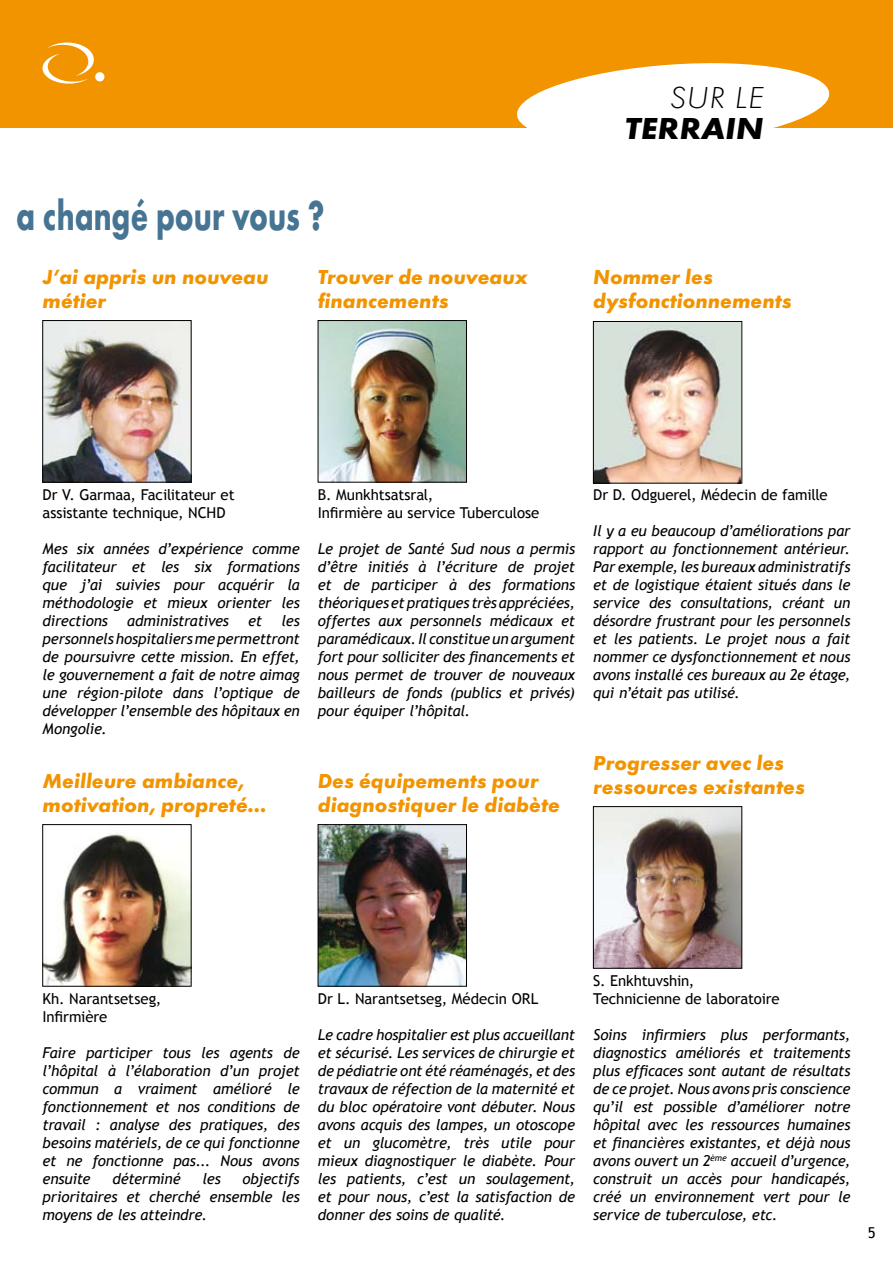
<style>
.page{position:relative;width:893px;height:1263px;background:#fff}
.page>*{position:absolute;margin:0;border:0;box-sizing:border-box;transform-origin:0 0}
.t1{font:700 43.2px "Futura T";color:#467492;scale:.71 1}
.t2{font:italic 700 31.5px "Futura T";color:#000;scale:1.1 1}
.t3{font:italic 300 31.5px "Futura T";color:#000;scale:1.1 1}
.t4{font:italic 700 21px/24px "Futura T";color:#f29400}
.t5{font:italic 15px/18px "Trebuchet MS";letter-spacing:-.01em;color:#000;text-align:justify}
.t6{font:15px/18px "Trebuchet MS";letter-spacing:-.005em;color:#000}
</style>
<div class="page">
<div style="left:0;top:0;width:893px;height:128px;background:#f29400"></div>
<svg style="left:517px;top:63px;width:313px;height:65px"></svg>
<div style="left:95px;top:72px;width:9px;height:9px;background:#fff;border-radius:50%"></div>
<svg style="left:43px;top:43px;width:51px;height:41px"></svg>
<img style="left:45px;top:322px;width:144px;height:158px">
<div style="left:43px;top:320px;width:148px;height:162px;border:1px solid #000"></div>
<img style="left:595px;top:808px;width:145px;height:158px">
<div style="left:593px;top:806px;width:149px;height:162px;border:1px solid #000"></div>
<img style="left:45px;top:833px;width:144px;height:151px">
<div style="left:43px;top:824px;width:148px;height:162px;border:1px solid #000"></div>
<img style="left:320px;top:322px;width:145px;height:158px">
<div style="left:318px;top:320px;width:149px;height:162px;border:1px solid #000"></div>
<img style="left:320px;top:826px;width:145px;height:158px">
<div style="left:318px;top:824px;width:149px;height:162px;border:1px solid #000"></div>
<img style="left:595px;top:323px;width:145px;height:158px">
<div style="left:593px;top:321px;width:149px;height:162px;border:1px solid #000"></div>
<h1 class="t1" style="left:16px;top:190px;width:436px">a changé pour vous ?</h1>
<h3 class="t4" style="left:318px;top:265px;width:212px">Trouver de nouveaux financements</h3>
<h3 class="t4" style="left:43px;top:265px;width:228px">J’ai appris un nouveau métier</h3>
<h2 class="t3" style="left:669px;top:79px;width:87px">SUR LE</h2>
<h2 class="t2" style="left:625px;top:110px;width:128px">TERRAIN</h2>
<h3 class="t4" style="left:593px;top:265px;width:200px">Nommer les dysfonctionnements</h3>
<p class="t6" style="left:43px;top:486px;width:194px">Dr V. Garmaa, Facilitateur et assistante technique, NCHD</p>
<p class="t5" style="left:43px;top:540px;width:259px">Mes six années d’expérience comme facilitateur et les six formations que j’ai suivies pour acquérir la méthodologie et mieux orienter les directions</p>
<p class="t5" style="left:43px;top:612px;width:259px;text-indent:239px">les personnels hospitaliers me permettront de poursuivre cette mission. En effet, le gouvernement a fait de notre aimag une région-pilote dans l’optique de développer l’ensemble des hôpitaux en Mongolie.</p>
<p class="t5" style="left:127px;top:612px;width:103px">administratives</p>
<p class="t5" style="left:248px;top:612px;width:15px">et</p>
<p class="t6" style="left:318px;top:486px;width:223px">B. Munkhtsatsral,<br>Infirmière au service Tuberculose</p>
<p class="t5" style="left:318px;top:540px;width:259px">Le projet de Santé Sud nous a permis d’être initiés à l’écriture de projet et de participer à des formations théoriques et pratiques très appréciées, offertes aux personnels médicaux et paramédicaux. Il constitue un argument fort pour solliciter des financements et nous permet de trouver de nouveaux bailleurs de fonds (publics et privés) pour équiper l’hôpital.</p>
<p class="t6" style="left:593px;top:486px;width:236px">Dr D. Odguerel, Médecin de famille</p>
<p class="t5" style="left:593px;top:522px;width:259px">Il y a eu beaucoup d’améliorations par rapport au fonctionnement antérieur.<br>Par exemple, les bureaux administratifs et de logistique étaient situés dans le service des consultations, créant un désordre frustrant pour les personnels et les patients. Le projet nous a fait nommer ce dysfonctionnement et nous avons installé ces bureaux au 2e étage, qui n’était pas utilisé.</p>
<h3 class="t4" style="left:593px;top:751px;width:192px">Progresser avec les</h3>
<h3 class="t4" style="left:43px;top:769px;width:204px">Meilleure ambiance,</h3>
<h3 class="t4" style="left:593px;top:775px;width:213px">ressources existantes</h3>
<h3 class="t4" style="left:43px;top:793px;width:226px">motivation, propreté…</h3>
<h3 class="t4" style="left:318px;top:769px;width:244px">Des équipements pour diagnostiquer le diabète</h3>
<p class="t6" style="left:43px;top:990px;width:120px">Kh. Narantsetseg,<br>Infirmière</p>
<p class="t5" style="left:43px;top:1044px;width:259px">Faire participer tous les agents de l’hôpital à l’élaboration d’un projet commun a vraiment amélioré le fonctionnement et nos conditions de travail : analyse des pratiques, des besoins matériels, de ce qui fonctionne et ne fonctionne pas... Nous avons ensuite</p>
<p class="t5" style="left:112px;top:1170px;width:70px">déterminé</p>
<p class="t5" style="left:202px;top:1170px;width:20px">les</p>
<p class="t5" style="left:43px;top:1170px;width:259px;text-indent:200px">objectifs prioritaires et cherché ensemble les moyens de les atteindre.</p>
<p class="t6" style="left:318px;top:990px;width:222px">Dr L. Narantsetseg, Médecin ORL</p>
<p class="t5" style="left:318px;top:1026px;width:259px">Le cadre hospitalier est plus accueillant et sécurisé. Les services de chirurgie et de pédiatrie ont été réaménagés, et des travaux de réfection de la maternité et du bloc opératoire vont débuter. Nous avons acquis des lampes, un otoscope et un glucomètre, très utile pour mieux diagnostiquer le diabète. Pour les patients, c’est un soulagement, et pour nous, c’est la satisfaction de donner des soins de qualité.</p>
<p class="t6" style="left:593px;top:972px;width:188px">S. Enkhtuvshin,<br>Technicienne de laboratoire</p>
<p class="t5" style="left:593px;top:1026px;width:259px">Soins infirmiers plus performants, diagnostics améliorés et traitements plus efficaces sont autant de résultats de ce projet. Nous avons pris conscience qu’il est possible d’améliorer notre hôpital avec les ressources humaines et financières existantes, et déjà nous avons ouvert un 2<sup>ème</sup> accueil d’urgence, construit un accès pour handicapés, créé un environnement vert pour le service de tuberculose, etc.</p>
<p class="t6" style="left:868px;top:1224px;width:9px">5</p>
</div>
